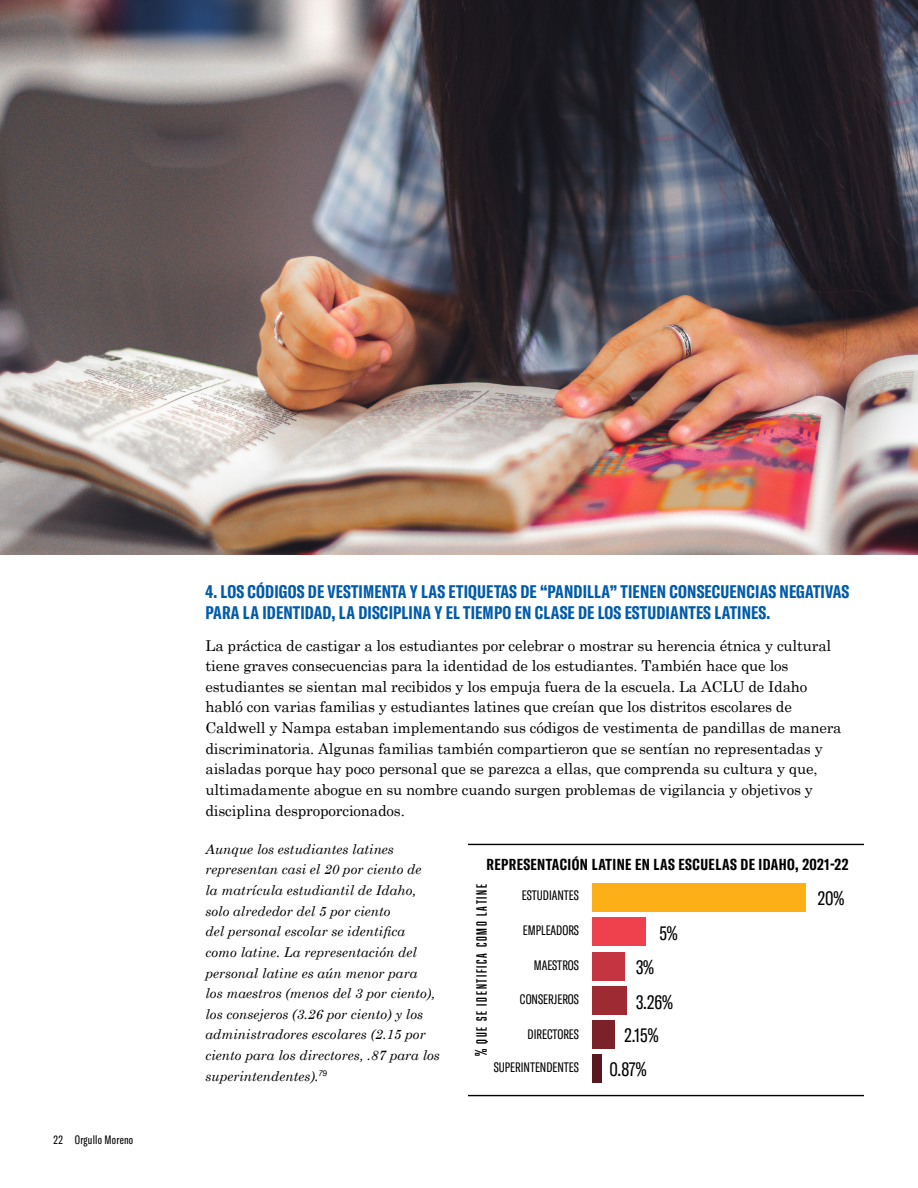
<style>
.page{position:relative;width:918px;height:1188px;background:#fff}
.page>*{position:absolute;margin:0;border:0;box-sizing:border-box;transform-origin:0 0}
.t1{font:extra-condensed 19.5px "GT America";letter-spacing:-.005em;color:#000}
.t2{font:700 extra-condensed 18px/21.6px "GT America";letter-spacing:.01em;color:#005baa}
.t3{font:700 extra-condensed 15.75px "GT America";letter-spacing:.03em;color:#000}
.t4{font:15px/20.7px "Century Schoolbook";letter-spacing:-.01em;color:#000}
.t5{font:13.65px "Abolition";letter-spacing:.125em;color:#000}
.t6{font:italic 13.5px/20.7px "Century Schoolbook";color:#000}
.t7{font:extra-condensed 13.5px "GT America";color:#000}
.t8{font:extra-condensed 12px "GT America";letter-spacing:.02em;color:#000}
.s1{font-size:15.3px}
</style>
<div class="page">
<div style="left:592px;top:1054px;width:9px;height:29px;background:#59181e"></div>
<div style="left:592px;top:1020px;width:23px;height:29px;background:#7a2129"></div>
<hr style="left:468px;top:1095px;width:396px;height:1px;background:#000">
<div style="left:592px;top:987px;width:35px;height:28px;background:#9e2b34"></div>
<div style="left:592px;top:952px;width:32px;height:29px;background:#c43541"></div>
<div style="left:592px;top:918px;width:54px;height:28px;background:#ef404e"></div>
<div style="left:592px;top:883px;width:214px;height:29px;background:#fcaf17"></div>
<hr style="left:468px;top:844px;width:396px;height:1px;background:#000">
<img style="left:0;top:0;width:918px;height:555px">
<p class="t8" style="left:53px;top:1132px;width:81px">22 Orgullo Moreno</p>
<p class="t2" style="left:206px;top:581px;width:645px">4. LOS CÓDIGOS DE VESTIMENTA Y LAS ETIQUETAS DE “PANDILLA” TIENEN CONSECUENCIAS NEGATIVAS<br>PARA LA IDENTIDAD, LA DISCIPLINA Y EL TIEMPO EN CLASE DE LOS ESTUDIANTES LATINES.</p>
<p class="t4" style="left:206px;top:634px;width:638px">La práctica de castigar a los estudiantes por celebrar o mostrar su herencia étnica y cultural tiene graves consecuencias para la identidad de los estudiantes. También hace que los estudiantes se sientan mal recibidos y los empuja fuera de la escuela. La ACLU de Idaho habló con varias familias y estudiantes latines que creían que los distritos escolares de Caldwell y Nampa estaban implementando sus códigos de vestimenta de pandillas de manera discriminatoria. Algunas familias también compartieron que se sentían no representadas y aisladas porque hay poco personal que se parezca a ellas, que comprenda su cultura y que, ultimadamente abogue en su nombre cuando surgen problemas de vigilancia y objetivos y disciplina desproporcionados.</p>
<p class="t6" style="left:206px;top:838px;width:236px">Aunque los estudiantes latines representan casi el 20 por ciento de<br>la matrícula estudiantil de Idaho, solo alrededor del 5 por ciento<br>del personal escolar se identifica como latine. La representación del personal latine es aún menor para<br>los maestros (menos del 3 por ciento), los consejeros (3.26 por ciento) y los administradores escolares (2.15 por ciento para los directores, .87 para los superintendentes).<sup>79</sup></p>
<p class="t3" style="left:487px;top:854px;width:363px">REPRESENTACIÓN LATINE EN LAS ESCUELAS DE IDAHO, 2021-22</p>
<p class="t7" style="left:522px;top:887px;width:59px">ESTUDIANTES</p>
<p class="t7" style="left:523px;top:922px;width:58px">EMPLEADORS</p>
<p class="t7" style="left:534px;top:957px;width:47px">MAESTROS</p>
<p class="t7" style="left:520px;top:992px;width:61px">CONSERJEROS</p>
<p class="t7" style="left:528px;top:1027px;width:53px">DIRECTORES</p>
<p class="t7" style="left:494px;top:1060px;width:87px">SUPERINTENDENTES</p>
<p class="t5" style="left:474px;top:1056px;width:173px;rotate:-90deg"><span class="s1">%</span> que se identifica como latine</p>
<p class="t1" style="left:818px;top:887px;width:28px">20%</p>
<p class="t1" style="left:659px;top:921px;width:20px">5%</p>
<p class="t1" style="left:636px;top:956px;width:20px">3%</p>
<p class="t1" style="left:636px;top:991px;width:38px">3.26%</p>
<p class="t1" style="left:624px;top:1024px;width:36px">2.15%</p>
<p class="t1" style="left:609px;top:1058px;width:39px">0.87%</p>
</div>
